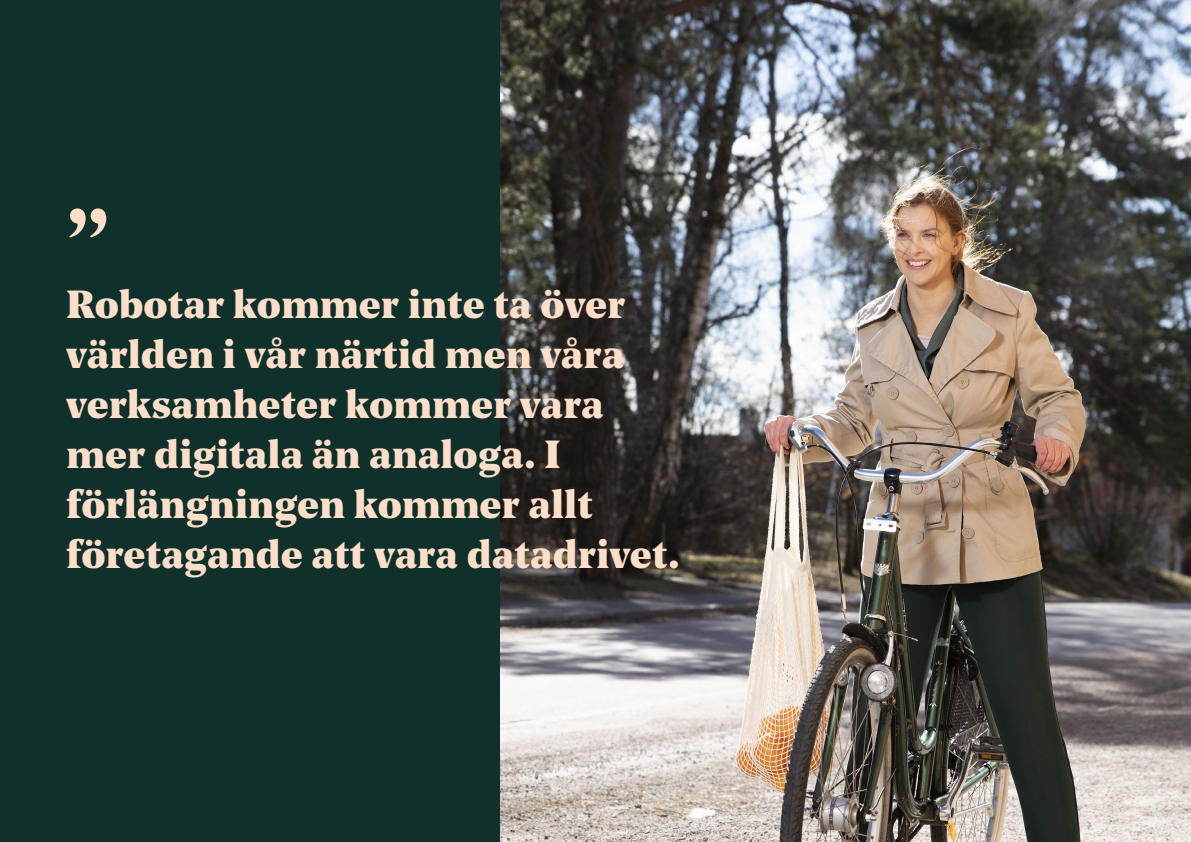
<style>
.page{position:relative;width:1191px;height:842px;background:#fff}
.page>*{position:absolute;margin:0;border:0;box-sizing:border-box;transform-origin:0 0}
.t1{font:900 80px "Noe Text";color:#fddec8}
.t2{font:900 39px/50px "Noe Text";color:#fddec8}
.t3{font:12px "Noe Text";color:#fddec8}
</style>
<div class="page">
<img style="left:499px;top:0;width:692px;height:842px">
<div style="left:0;top:0;width:499px;height:842px;background:#10302b"></div>
<p class="t1" style="left:66px;top:180px;width:45px">”</p>
<p class="t2" style="left:66px;top:278px;width:615px">Robotar kommer inte ta över världen i vår närtid men våra verksamheter kommer vara mer digitala än analoga. I förlängningen kommer allt företagande att vara datadrivet.</p>
<p class="t3" style="left:1128px;top:792px;width:7px">3</p>
</div>
